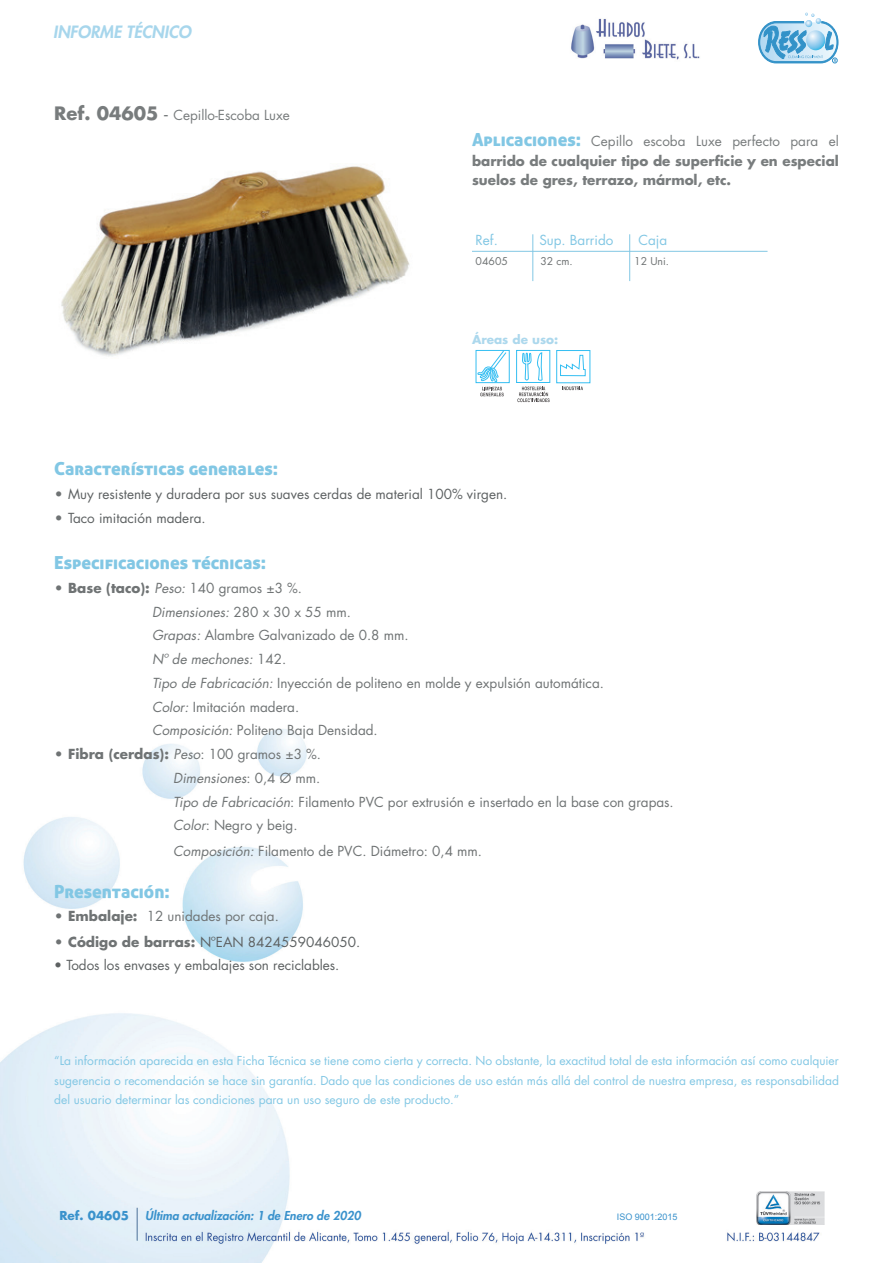
<style>
.page{position:relative;width:893px;height:1263px;background:#fff}
.page>*{position:absolute;margin:0;border:0;box-sizing:border-box;transform-origin:0 0}
.t1{font:18px "Aller Display";color:#82c7e4}
.t2{font:italic 800 16.5px "Futura Std";color:#a7d6ec}
.t3{font:13.5px/23.7px "Futura Std";color:#6f7374}
.t4{font:13.5px "Futura Std";color:#5d6162}
.t5{font:700 13.5px/19.5px "Futura Std";color:#787c7d;text-align:justify}
.t6{font:13.5px "Futura Std";color:#787c7d}
.t7{font:13.5px "Futura Std";color:#82c7e4}
.t8{font:12px/19.5px "Futura Std";color:#82c7e4;text-align:justify}
.t9{font:italic 800 12px "Futura Std";color:#3a92cc}
.t10{font:700 12px "Futura Std";color:#acd8ed}
.t11{font:700 12px "Futura Std";color:#3a92cc}
.t12{font:10.5px "Futura Std";color:#6f7374}
.t13{font:9px "Arial";color:#3a92cc}
.s1{font-weight:700;font-size:18px}
.s2{font-size:18px}
.s3{font-family:"Aller Display";font-weight:400;font-size:18px;color:#82c7e4}
.s4{font-weight:400}
.s5{font-weight:700;color:#6f7374}
.s6{font-weight:700}
.s7{font-style:italic}
</style>
<div class="page">
<img style="left:0;top:729px;width:825px;height:534px">
<img style="left:757px;top:1191px;width:68px;height:33px">
<hr style="left:137px;top:1208px;width:1px;height:32px;background:#4b6f97">
<svg style="left:758px;top:12px;width:81px;height:52px"></svg>
<img style="left:571px;top:18px;width:129px;height:42px">
<hr style="left:532px;top:234px;width:1px;height:47px;background:#82c7e4">
<hr style="left:472px;top:251px;width:295px;height:1px;background:#82c7e4">
<hr style="left:629px;top:234px;width:1px;height:47px;background:#82c7e4">
<svg style="left:476px;top:350px;width:34px;height:33px"></svg>
<svg style="left:477px;top:350px;width:30px;height:46px"></svg>
<svg style="left:517px;top:387px;width:33px;height:15px"></svg>
<svg style="left:522px;top:352px;width:21px;height:29px"></svg>
<svg style="left:556px;top:350px;width:35px;height:40px"></svg>
<img style="left:61px;top:166px;width:349px;height:190px">
<p class="t2" style="left:53px;top:22px;width:140px">INFORME TÉCNICO</p>
<p class="t6" style="left:54px;top:106px;width:237px"><span class="s1">Ref. 04605</span> <span class="s2">-</span> Cepillo-Escoba Luxe</p>
<p class="t5" style="left:472px;top:131px;width:368px"><span class="s3">Aplicaciones:</span> <span class="s4">Cepillo escoba Luxe perfecto para el </span>barrido de cualquier tipo de superficie y en especial suelos de gres, terrazo, mármol, etc.</p>
<p class="t7" style="left:476px;top:232px;width:24px">Ref.</p>
<p class="t7" style="left:539px;top:232px;width:75px">Sup. Barrido</p>
<p class="t7" style="left:638px;top:232px;width:30px">Caja</p>
<p class="t12" style="left:476px;top:254px;width:34px">04605</p>
<p class="t12" style="left:540px;top:254px;width:34px">32 cm.</p>
<p class="t12" style="left:634px;top:254px;width:36px">12 Uni.</p>
<p class="t10" style="left:472px;top:332px;width:88px">Áreas de uso:</p>
<h1 class="t1" style="left:54px;top:457px;width:225px">Características generales:</h1>
<p class="t4" style="left:54px;top:485px;width:455px"><span class="s5">•</span> Muy resistente y duradera por sus suaves cerdas de material 100% virgen.</p>
<p class="t4" style="left:54px;top:509px;width:153px"><span class="s5">•</span> Taco imitación madera.</p>
<h1 class="t1" style="left:54px;top:551px;width:213px">Especificaciones técnicas:</h1>
<p class="t3" style="left:152px;top:576px;width:453px;text-indent:-98px"><span class="s6">• Base (taco):</span> <span class="s7">Peso:</span> 140 gramos ±3 %.<br><span class="s7">Dimensiones:</span> 280 x 30 x 55 mm.<br><span class="s7">Grapas:</span> Alambre Galvanizado de 0.8 mm.<br><span class="s7">Nº de mechones:</span> 142.<br><span class="s7">Tipo de Fabricación:</span> Inyección de politeno en molde y expulsión automática.<br><span class="s7">Color:</span> Imitación madera.<br><span class="s7">Composición:</span> Politeno Baja Densidad.</p>
<p class="t3" style="left:173px;top:742px;width:502px;text-indent:-119px"><span class="s6">• Fibra (cerdas):</span> <span class="s7">Peso</span>: 100 gramos ±3 %.<br><span class="s7">Dimensiones</span>: 0,4 Ø mm.<br><span class="s7">Tipo de Fabricación</span>: Filamento PVC por extrusión e insertado en la base con grapas.<br><span class="s7">Color</span>: Negro y beig.</p>
<p class="t3" style="left:173px;top:839px;width:310px"><span class="s7">Composición:</span> Filamento de PVC. Diámetro: 0,4 mm.</p>
<h1 class="t1" style="left:54px;top:880px;width:117px">Presentación:</h1>
<p class="t3" style="left:54px;top:905px;width:226px"><span class="s6">• Embalaje:</span> 12 unidades por caja.</p>
<p class="t4" style="left:54px;top:933px;width:307px"><span class="s5">• Código de barras:</span> NºEAN 8424559046050.</p>
<p class="t4" style="left:54px;top:957px;width:287px">• Todos los envases y embalajes son reciclables.</p>
<p class="t8" style="left:54px;top:1051px;width:786px">“La información aparecida en esta Ficha Técnica se tiene como cierta y correcta. No obstante, la exactitud total de esta información así como cualquier sugerencia o recomendación se hace sin garantía. Dado que las condiciones de uso están más allá del control de nuestra empresa, es responsabilidad del usuario determinar las condiciones para un uso seguro de este producto.”</p>
<p class="t11" style="left:59px;top:1207px;width:71px">Ref. 04605</p>
<p class="t9" style="left:145px;top:1208px;width:217px">Última actualización: 1 de Enero de 2020</p>
<p class="t13" style="left:617px;top:1211px;width:62px">ISO 9001:2015</p>
</div>
